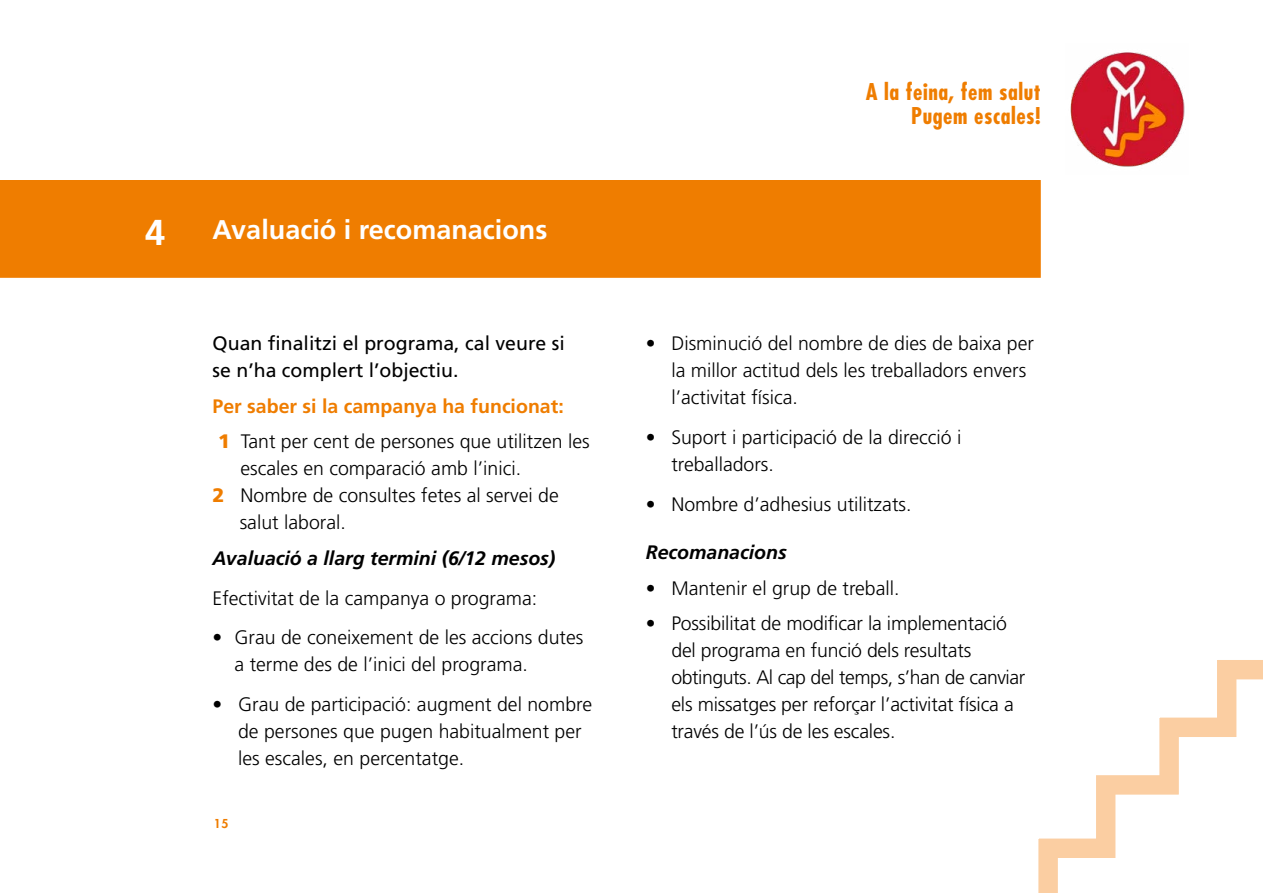
<style>
.page{position:relative;width:1263px;height:893px;background:#fff}
.page>*{position:absolute;margin:0;border:0;box-sizing:border-box;transform-origin:0 0}
.t1{font:700 36px "Frutiger LT Std";color:#fff}
.t2{font:700 27px "Frutiger LT Std";color:#fff}
.t3{font:700 condensed 22.5px/24px "Futura";letter-spacing:.025em;color:#ef7d00;text-align:right}
.t4{font:300 19.5px/27px "Frutiger LT Std";color:#000}
.t5{font:19.5px/27px "Frutiger LT Std";color:#000}
.t6{font:italic 700 19.5px "Frutiger LT Std";color:#000}
.t7{font:800 12px "Futura";color:#ef7d00}
.s1{font-weight:700;color:#ef7d00}
.s2{font-weight:900;color:#ef7d00}
.s3{font-weight:900}
</style>
<div class="page">
<img style="left:1070px;top:52px;width:115px;height:115px">
<svg style="left:1038px;top:660px;width:225px;height:233px"></svg>
<div style="left:1px;top:181px;width:1039px;height:96px;background:#ef7d00"></div>
<div style="left:0;top:180px;width:1041px;height:98px;border:2px solid #ef7d00"></div>
<h1 class="t1" style="left:145px;top:211px;width:22px">4</h1>
<h2 class="t2" style="left:213px;top:213px;width:336px">Avaluació i recomanacions</h2>
<p class="t5" style="left:213px;top:330px;width:354px">Quan finalitzi el programa, cal veure si se n’ha complert l’objectiu.</p>
<p class="t4" style="left:213px;top:389px;width:379px;line-height:35.5px"><span class="s1">Per saber si la campanya ha funcionat:<br></span><span class="s2">1</span> Tant per cent de persones que utilitzen les</p>
<p class="t4" style="left:241px;top:455px;width:282px">escales en comparació amb l’inici.</p>
<p class="t4" style="left:213px;top:482px;width:348px"><span class="s2">2</span> Nombre de consultes fetes al servei de</p>
<p class="t4" style="left:240px;top:509px;width:108px">salut laboral.</p>
<p class="t6" style="left:213px;top:547px;width:344px">Avaluació a llarg termini (6/12 mesos)</p>
<p class="t4" style="left:213px;top:585px;width:326px">Efectivitat de la campanya o programa:</p>
<p class="t4" style="left:235px;top:624px;width:350px;text-indent:-22px">• Grau de coneixement de les accions dutes a terme des de l’inici del programa.</p>
<p class="t4" style="left:238px;top:691px;width:355px;text-indent:-26px">• Grau de participació: augment del nombre de persones que pugen habitualment per les escales, en percentatge.</p>
<p class="t7" style="left:214px;top:816px;width:16px">15</p>
<p class="t3" style="left:866px;top:80px;width:176px">A la feina, fem salut<br>Pugem escales!</p>
<p class="t4" style="left:671px;top:330px;width:364px;text-indent:-26px">• Disminució del nombre de dies de baixa per la millor actitud dels les treballadors envers l’activitat física.</p>
<p class="t4" style="left:671px;top:424px;width:291px;text-indent:-26px">• Suport i participació de la direcció i treballadors.</p>
<p class="t4" style="left:646px;top:491px;width:267px">• Nombre d’adhesius utilitzats.</p>
<p class="t6" style="left:646px;top:541px;width:142px">Recomanacions</p>
<p class="t4" style="left:646px;top:575px;width:255px"><span class="s3">•</span> Mantenir el grup de treball.</p>
<p class="t4" style="left:671px;top:610px;width:355px;text-indent:-26px"><span class="s3">•</span> Possibilitat de modificar la implementació del programa en funció dels resultats obtinguts. Al cap del temps, s’han de canviar els missatges per reforçar l’activitat física a través de l’ús de les escales.</p>
</div>
